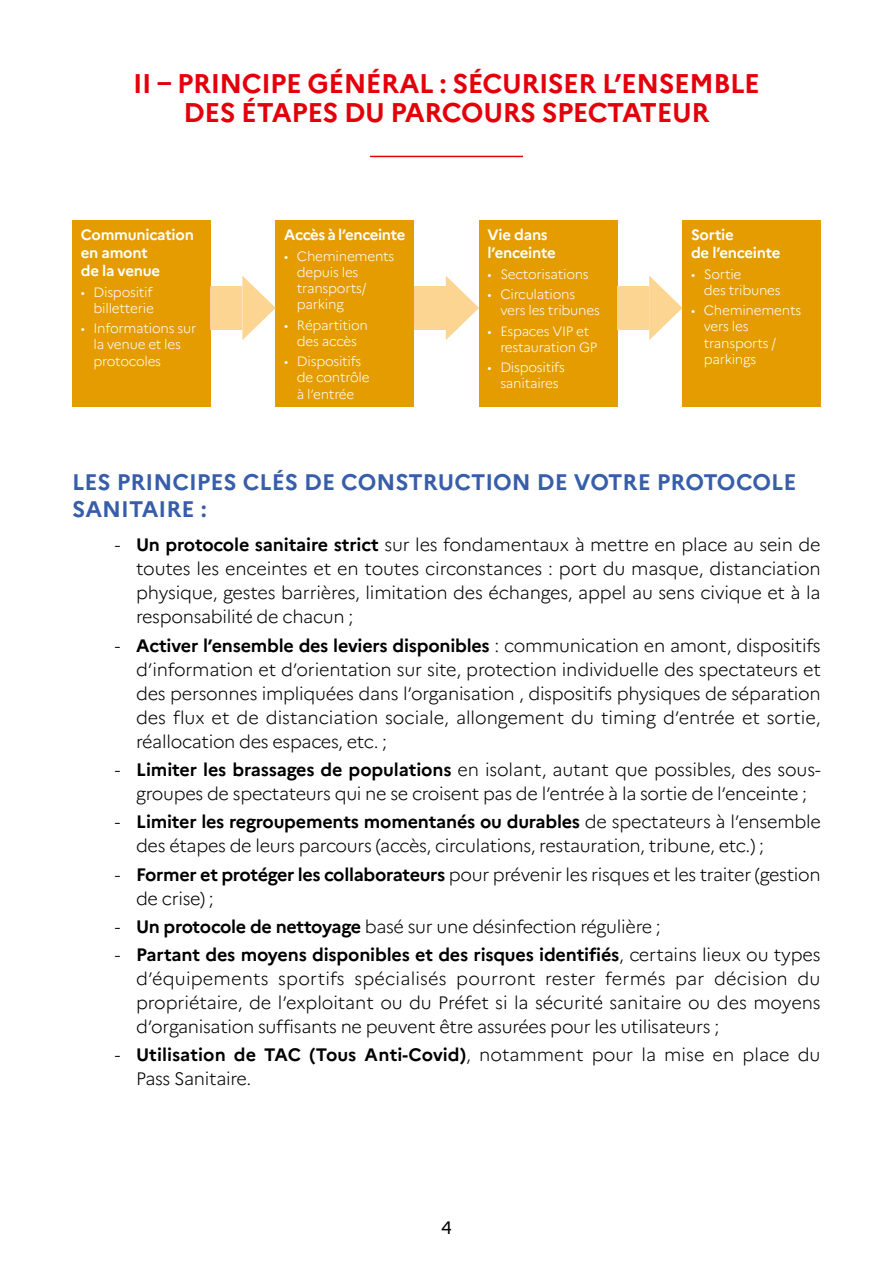
<style>
.page{position:relative;width:893px;height:1263px;background:#fff}
.page>*{position:absolute;margin:0;border:0;box-sizing:border-box;transform-origin:0 0}
.t1{font:700 27px/29.1px "Marianne";letter-spacing:-.02em;color:#e3000b;text-align:center}
.t2{font:700 22.5px/27px "Marianne";color:#385ea9}
.t3{font:300 18px/24px "Marianne";letter-spacing:-.02em;color:#000;text-align:justify}
.t4{font:18px "Marianne";color:#000}
.t5{font:700 15px/18px "Marianne";letter-spacing:-.02em;color:#fff}
.t6{font:300 13.5px/16.2px "Marianne";letter-spacing:-.02em;color:#fff}
.s1{font-weight:700}
</style>
<div class="page">
<hr style="left:370px;top:156px;width:153px;height:1px;background:#e3000b">
<div style="left:72px;top:220px;width:138px;height:187px;background:#e49c00"></div>
<div style="left:276px;top:220px;width:138px;height:187px;background:#e49c00"></div>
<div style="left:479px;top:220px;width:138px;height:187px;background:#e49c00"></div>
<div style="left:682px;top:220px;width:139px;height:187px;background:#e49c00"></div>
<div style="left:210px;top:286px;width:32px;height:44px;background:#fdd592"></div>
<div style="left:414px;top:286px;width:32px;height:44px;background:#fdd592"></div>
<div style="left:617px;top:286px;width:32px;height:44px;background:#fdd592"></div>
<svg style="left:242px;top:276px;width:34px;height:64px"></svg>
<svg style="left:446px;top:276px;width:33px;height:64px"></svg>
<svg style="left:649px;top:276px;width:33px;height:64px"></svg>
<h1 class="t1" style="left:133px;top:68px;width:628px">II – PRINCIPE GÉNÉRAL : SÉCURISER L’ENSEMBLE<br>DES ÉTAPES DU PARCOURS SPECTATEUR</h1>
<p class="t5" style="left:81px;top:226px;width:115px">Communication en amont<br>de la venue</p>
<p class="t6" style="left:81px;top:284px;width:75px;text-align:right">• Dispositif billetterie</p>
<p class="t6" style="left:94px;top:320px;width:104px;text-indent:-13px">• Informations sur la venue et les protocoles</p>
<p class="t5" style="left:284px;top:226px;width:123px">Accès à l’enceinte</p>
<p class="t6" style="left:297px;top:248px;width:99px;text-indent:-13px">• Cheminements depuis les transports/ parking</p>
<p class="t6" style="left:284px;top:317px;width:85px;text-align:center">• Répartition des accès</p>
<p class="t6" style="left:297px;top:353px;width:74px;text-indent:-13px">• Dispositifs de contrôle à l’entrée</p>
<p class="t5" style="left:488px;top:226px;width:70px">Vie dans l’enceinte</p>
<p class="t6" style="left:488px;top:266px;width:103px">• Sectorisations</p>
<p class="t6" style="left:500px;top:286px;width:101px;text-indent:-13px">• Circulations vers les tribunes</p>
<p class="t6" style="left:500px;top:323px;width:99px;text-indent:-13px">• Espaces VIP et restauration GP</p>
<p class="t6" style="left:488px;top:359px;width:79px;text-align:center">• Dispositifs sanitaires</p>
<p class="t5" style="left:691px;top:226px;width:91px">Sortie<br>de l’enceinte</p>
<p class="t6" style="left:704px;top:266px;width:78px;text-indent:-13px">• Sortie<br>des tribunes</p>
<p class="t6" style="left:704px;top:302px;width:99px;text-indent:-13px">• Cheminements vers les transports / parkings</p>
<p class="t2" style="left:72px;top:468px;width:726px">LES PRINCIPES CLÉS DE CONSTRUCTION DE VOTRE PROTOCOLE<br>SANITAIRE :</p>
<p class="t3" style="left:136px;top:533px;width:686px;text-indent:-21px">- <span class="s1">Un protocole sanitaire strict</span> sur les fondamentaux à mettre en place au sein de toutes les enceintes et en toutes circonstances : port du masque, distanciation physique, gestes barrières, limitation des échanges, appel au sens civique et à la responsabilité de chacun ;</p>
<p class="t3" style="left:136px;top:633px;width:686px;text-indent:-21px">- <span class="s1">Activer l’ensemble des leviers disponibles</span> : communication en amont, dispositifs d’information et d’orientation sur site, protection individuelle des spectateurs et des personnes impliquées dans l’organisation , dispositifs physiques de séparation des flux et de distanciation sociale, allongement du timing d’entrée et sortie, réallocation des espaces, etc. ;</p>
<p class="t3" style="left:115px;top:757px;width:707px;text-align:center">- <span class="s1">Limiter les brassages de populations</span> en isolant, autant que possibles, des sous&shy;groupes de spectateurs qui ne se croisent pas de l’entrée à la sortie de l’enceinte ;</p>
<p class="t3" style="left:136px;top:810px;width:686px;text-indent:-21px">- <span class="s1">Limiter les regroupements momentanés ou durables</span> de spectateurs à l’ensemble des étapes de leurs parcours (accès, circulations, restauration, tribune, etc.) ;</p>
<p class="t3" style="left:136px;top:862px;width:686px;text-indent:-21px">- <span class="s1">Former et protéger les collaborateurs</span> pour prévenir les risques et les traiter (gestion de crise) ;</p>
<p class="t3" style="left:115px;top:914px;width:547px">- <span class="s1">Un protocole de nettoyage</span> basé sur une désinfection régulière ;</p>
<p class="t3" style="left:136px;top:942px;width:686px;text-indent:-21px">- <span class="s1">Partant des moyens disponibles et des risques identifiés</span>, certains lieux ou types d’équipements sportifs spécialisés pourront rester fermés par décision du propriétaire, de l’exploitant ou du Préfet si la sécurité sanitaire ou des moyens d’organisation suffisants ne peuvent être assurées pour les utilisateurs ;</p>
<p class="t3" style="left:136px;top:1043px;width:686px;text-indent:-21px">- <span class="s1">Utilisation de TAC (Tous Anti-Covid)</span>, notamment pour la mise en place du<br>Pass Sanitaire.</p>
<p class="t4" style="left:441px;top:1216px;width:12px">4</p>
</div>
